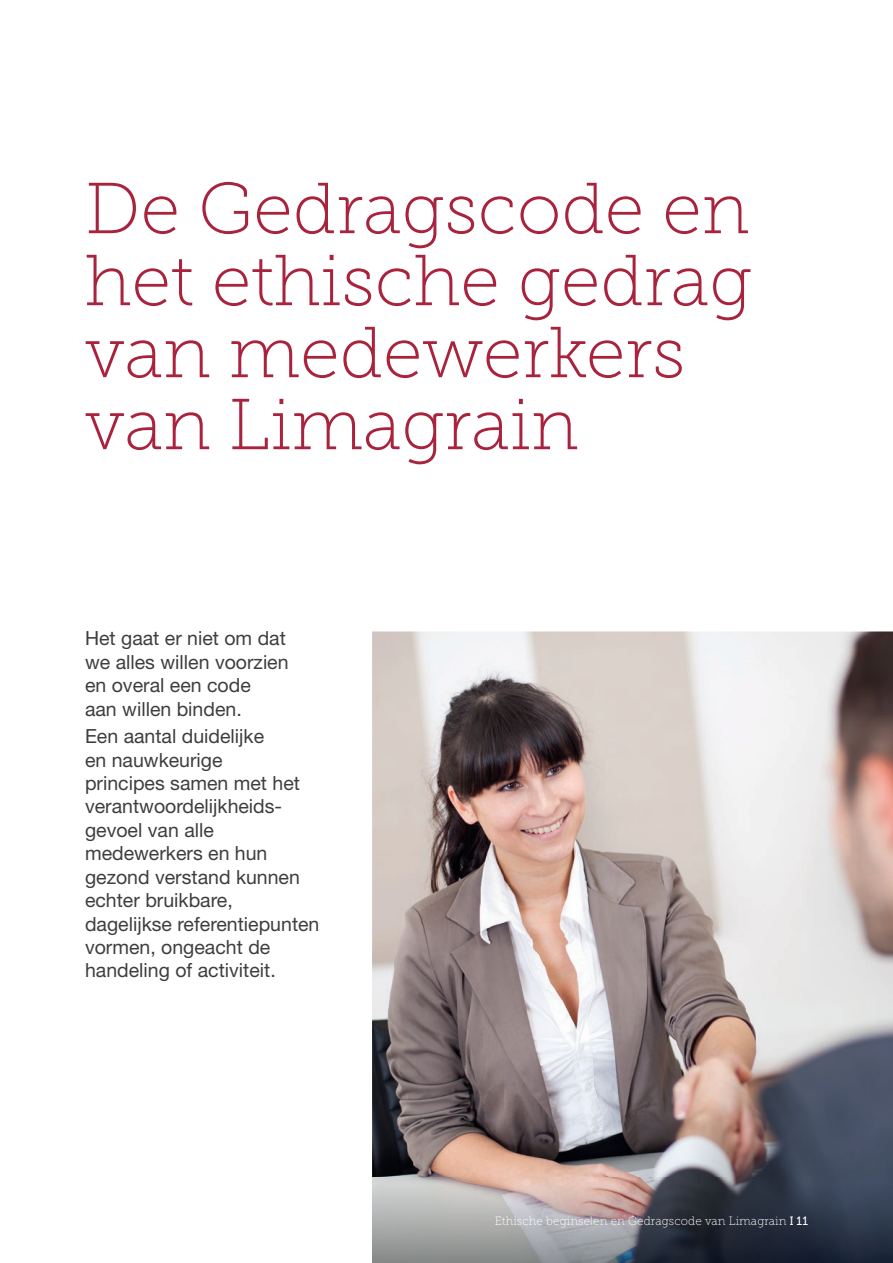
<style>
.page{position:relative;width:893px;height:1263px;background:#fff}
.page>*{position:absolute;margin:0;border:0;box-sizing:border-box;transform-origin:0 0}
.t1{font:72px/72px "Museo Slab 100";color:#a9233d}
.t2{font:19.5px/23.4px "Helvetica Neue LT Std";color:#3e3e3f}
.t3{font:12px "Museo Slab 100";letter-spacing:.01em;color:#fff}
.s1{font-family:"Museo 500"}
.s2{font-family:"Museo Slab 500"}
</style>
<div class="page">
<img style="left:372px;top:631px;width:521px;height:547px">
<img style="left:372px;top:1178px;width:521px;height:85px">
<h1 class="t1" style="left:85px;top:173px;width:669px">De Gedragscode en het ethische gedrag van medewerkers van Limagrain</h1>
<p class="t2" style="left:85px;top:626px;width:205px">Het gaat er niet om dat we alles willen voorzien en overal een code<br>aan willen binden.</p>
<p class="t2" style="left:85px;top:724px;width:236px">Een aantal duidelijke<br>en nauwkeurige<br>principes samen met het verantwoordelijkheids&shy;gevoel van alle medewerkers en hun gezond verstand kunnen echter bruikbare, dagelijkse referentiepunten vormen, ongeacht de handeling of activiteit.</p>
<p class="t3" style="left:495px;top:1214px;width:315px">Ethische beginselen en Gedragscode van Limagrain <span class="s1">I</span> <span class="s2">11</span></p>
</div>
